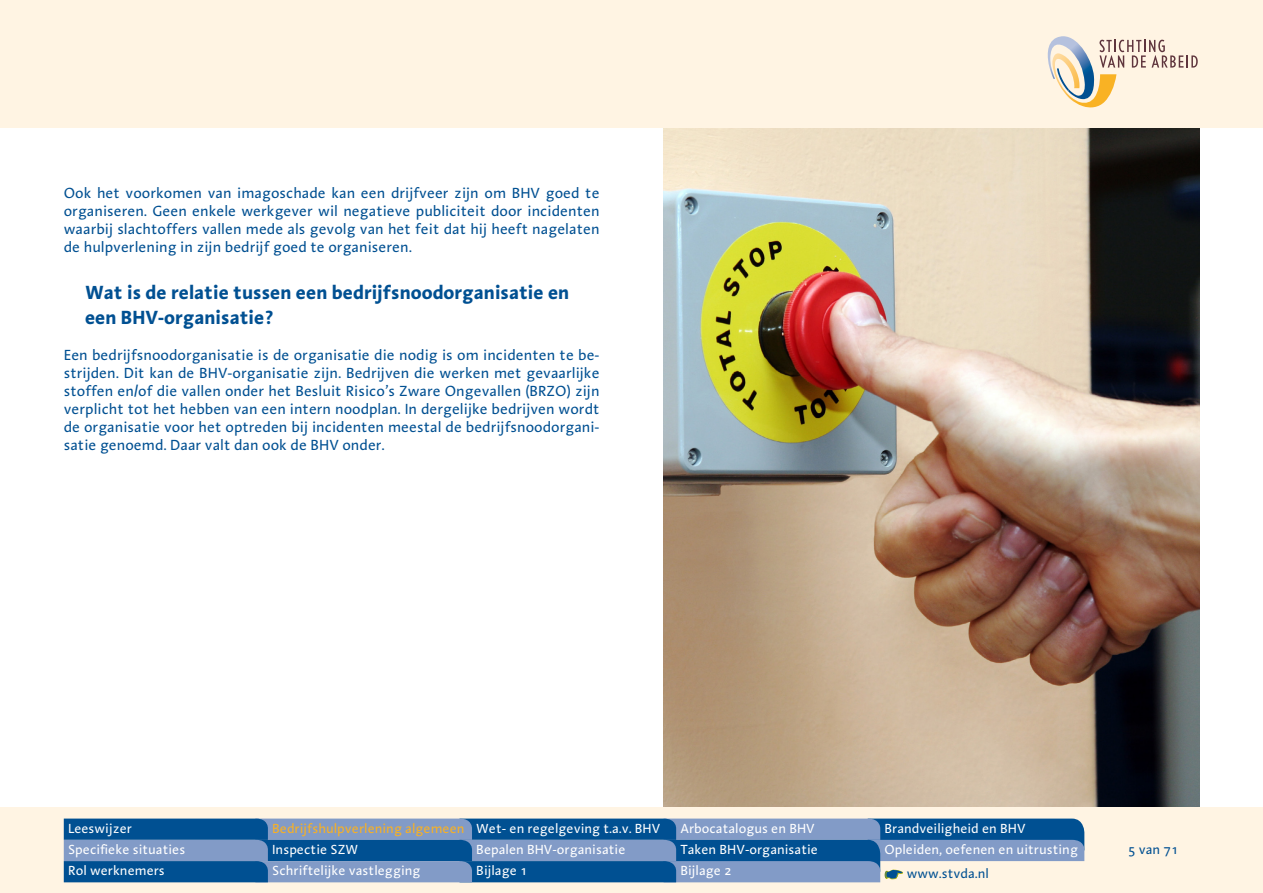
<style>
.page{position:relative;width:1263px;height:893px;background:#fff}
.page>*{position:absolute;margin:0;border:0;box-sizing:border-box;transform-origin:0 0}
.t1{font:700 19.5px/25.5px "Linotype Aroma";color:#005092}
.t2{font:15px/18px "Linotype Aroma";color:#005092;text-align:justify}
.t3{font:13.5px/21.3px "Linotype Aroma";color:#fff}
.t4{font:13.5px "Linotype Aroma";color:#f9b122}
.t5{font:13.5px "Linotype Aroma";color:#005092}
</style>
<div class="page">
<img style="left:663px;top:128px;width:536px;height:680px">
<div style="left:0;top:808px;width:1263px;height:85px;background:#fff4e3"></div>
<svg style="left:64px;top:819px;width:1020px;height:63px;background:#4d7eb0"></svg>
<div style="left:0;top:0;width:1263px;height:128px;background:#fff4e3"></div>
<svg style="left:1047px;top:36px;width:151px;height:72px"></svg>
<p class="t2" style="left:64px;top:184px;width:537px">Ook het voorkomen van imagoschade kan een drijfveer zijn om BHV goed te organiseren. Geen enkele werkgever wil negatieve publiciteit door incidenten waarbij slachtoffers vallen mede als gevolg van het feit dat hij heeft nagelaten de hulpverlening in zijn bedrijf goed te organiseren.</p>
<h1 class="t1" style="left:85px;top:278px;width:486px">Wat is de relatie tussen een bedrijfsnoodorganisatie en een BHV-organisatie?</h1>
<p class="t2" style="left:64px;top:346px;width:537px">Een bedrijfsnoodorganisatie is de organisatie die nodig is om incidenten te be&shy;strijden. Dit kan de BHV-organisatie zijn. Bedrijven die werken met gevaarlijke stoffen en/of die vallen onder het Besluit Risico’s Zware Ongevallen (BRZO) zijn verplicht tot het hebben van een intern noodplan. In dergelijke bedrijven wordt de organisatie voor het optreden bij incidenten meestal de bedrijfsnoodorgani&shy;satie genoemd. Daar valt dan ook de BHV onder.</p>
<p class="t3" style="left:68px;top:817px;width:119px">Leeswijzer<br>Specifieke situaties<br>Rol werknemers</p>
<p class="t4" style="left:272px;top:819px;width:194px">Bedrijfshulpverlening algemeen</p>
<p class="t3" style="left:272px;top:838px;width:150px">Inspectie SZW<br>Schriftelijke vastlegging</p>
<p class="t3" style="left:476px;top:817px;width:185px">Wet- en regelgeving t.a.v. BHV<br>Bepalen BHV-organisatie<br>Bijlage 1</p>
<p class="t3" style="left:680px;top:817px;width:139px">Arbocatalogus en BHV<br>Taken BHV-organisatie<br>Bijlage 2</p>
<p class="t3" style="left:884px;top:817px;width:195px">Brandveiligheid en BHV<br>Opleiden, oefenen en uitrusting</p>
<p class="t5" style="left:884px;top:865px;width:106px">☛ www.stvda.nl</p>
<p class="t5" style="left:1128px;top:841px;width:52px">5 van 71</p>
</div>
